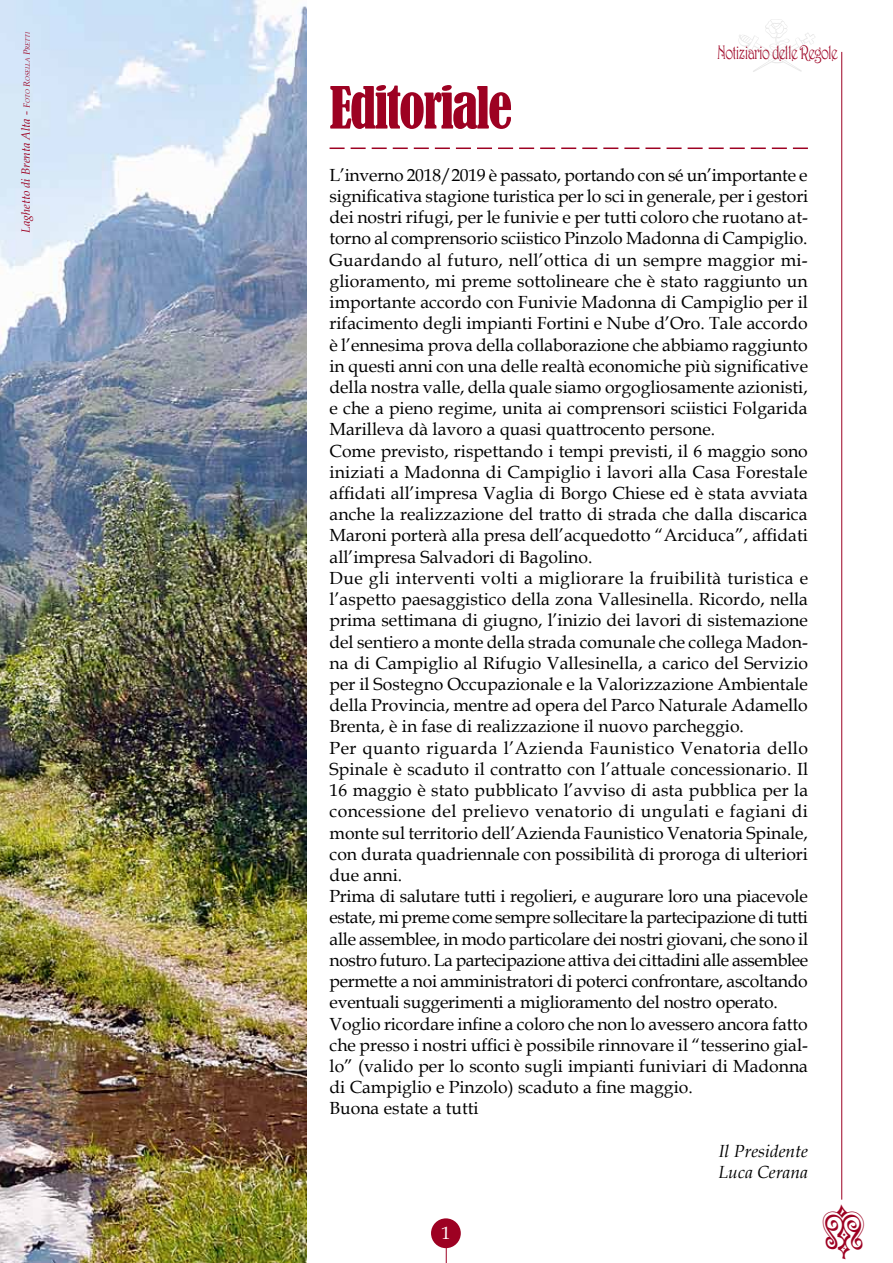
<style>
.page{position:relative;width:893px;height:1263px;background:#fff}
.page>*{position:absolute;margin:0;border:0;box-sizing:border-box;transform-origin:0 0}
.t1{font:condensed 54px "Bernard";letter-spacing:-.035em;color:#9d0122}
.t2{font:19.5px "Harrington";letter-spacing:-.05em;color:#9d0122;scale:.7 1}
.t3{font:18px "Book Antiqua";color:#fff}
.t4{font:17.55px/21.1px "Book Antiqua";color:#000}
.t5{font:italic 17.55px/21.1px "Book Antiqua";color:#000}
.t6{font:italic 12px "Book Antiqua";color:#9d0122}
.s1{font-size:9px}
.s2{font-size:6.3px}
</style>
<div class="page">
<img style="left:0;top:0;width:306px;height:1263px">
<svg style="left:329px;top:19px;width:486px;height:130px"></svg>
<hr style="left:446px;top:1233px;width:1px;height:30px;background:#9d0122">
<div style="left:431px;top:1218px;width:30px;height:30px;background:#9d0122;border-radius:50%"></div>
<hr style="left:841px;top:52px;width:1px;height:1147px;background:#9d0122">
<p class="t6" style="left:17px;top:233px;width:202px;rotate:-90deg">Laghetto di Brenta Alta - <span class="s1">F</span><span class="s2">oto</span> <span class="s1">R</span><span class="s2">osella</span> <span class="s1">P</span><span class="s2">retti</span></p>
<h1 class="t1" style="left:330px;top:76px;width:184px">Editoriale</h1>
<p class="t2" style="left:717px;top:40px;width:174px">Notiziario delle Regole</p>
<p class="t4" style="left:330px;top:164px;width:480px">L’inverno 2018/2019 è passato, portando con sé un’importante e significativa stagione turistica per lo sci in generale, per i gestori dei nostri rifugi, per le funivie e per tutti coloro che ruotano at&shy;torno al comprensorio sciistico Pinzolo Madonna di Campiglio.<br>Guardando al futuro, nell’ottica di un sempre maggior mi&shy;glioramento, mi preme sottolineare che è stato raggiunto un importante accordo con Funivie Madonna di Campiglio per il rifacimento degli impianti Fortini e Nube d’Oro. Tale accordo è l’ennesima prova della collaborazione che abbiamo raggiunto in questi anni con una delle realtà economiche più significative della nostra valle, della quale siamo orgogliosamente azionisti, e che a pieno regime, unita ai comprensori sciistici Folgarida Marilleva dà lavoro a quasi quattrocento persone.<br>Come previsto, rispettando i tempi previsti, il 6 maggio sono iniziati a Madonna di Campiglio i lavori alla Casa Forestale affidati all’impresa Vaglia di Borgo Chiese ed è stata avviata anche la realizzazione del tratto di strada che dalla discarica Maroni porterà alla presa dell’acquedotto “Arciduca”, affidati all’impresa Salvadori di Bagolino.<br>Due gli interventi volti a migliorare la fruibilità turistica e l’aspetto paesaggistico della zona Vallesinella. Ricordo, nella prima settimana di giugno, l’inizio dei lavori di sistemazione del sentiero a monte della strada comunale che collega Madon&shy;na di Campiglio al Rifugio Vallesinella, a carico del Servizio per il Sostegno Occupazionale e la Valorizzazione Ambientale della Provincia, mentre ad opera del Parco Naturale Adamello Brenta, è in fase di realizzazione il nuovo parcheggio.<br>Per quanto riguarda l’Azienda Faunistico Venatoria dello Spinale è scaduto il contratto con l’attuale concessionario. Il 16 maggio è stato pubblicato l’avviso di asta pubblica per la concessione del prelievo venatorio di ungulati e fagiani di monte sul territorio dell’Azienda Faunistico Venatoria Spinale, con durata quadriennale con possibilità di proroga di ulteriori due anni.<br>Prima di salutare tutti i regolieri, e augurare loro una piacevole estate, mi preme come sempre sollecitare la partecipazione di tutti alle assemblee, in modo particolare dei nostri giovani, che sono il nostro futuro. La partecipazione attiva dei cittadini alle assemblee permette a noi amministratori di poterci confrontare, ascoltando eventuali suggerimenti a miglioramento del nostro operato.<br>Voglio ricordare infine a coloro che non lo avessero ancora fatto che presso i nostri uffici è possibile rinnovare il “tesserino gial&shy;lo” (valido per lo sconto sugli impianti funiviari di Madonna di Campiglio e Pinzolo) scaduto a fine maggio.<br>Buona estate a tutti</p>
<p class="t5" style="left:718px;top:1140px;width:91px">Il Presidente<br>Luca Cerana</p>
<p class="t3" style="left:441px;top:1220px;width:10px">1</p>
</div>
